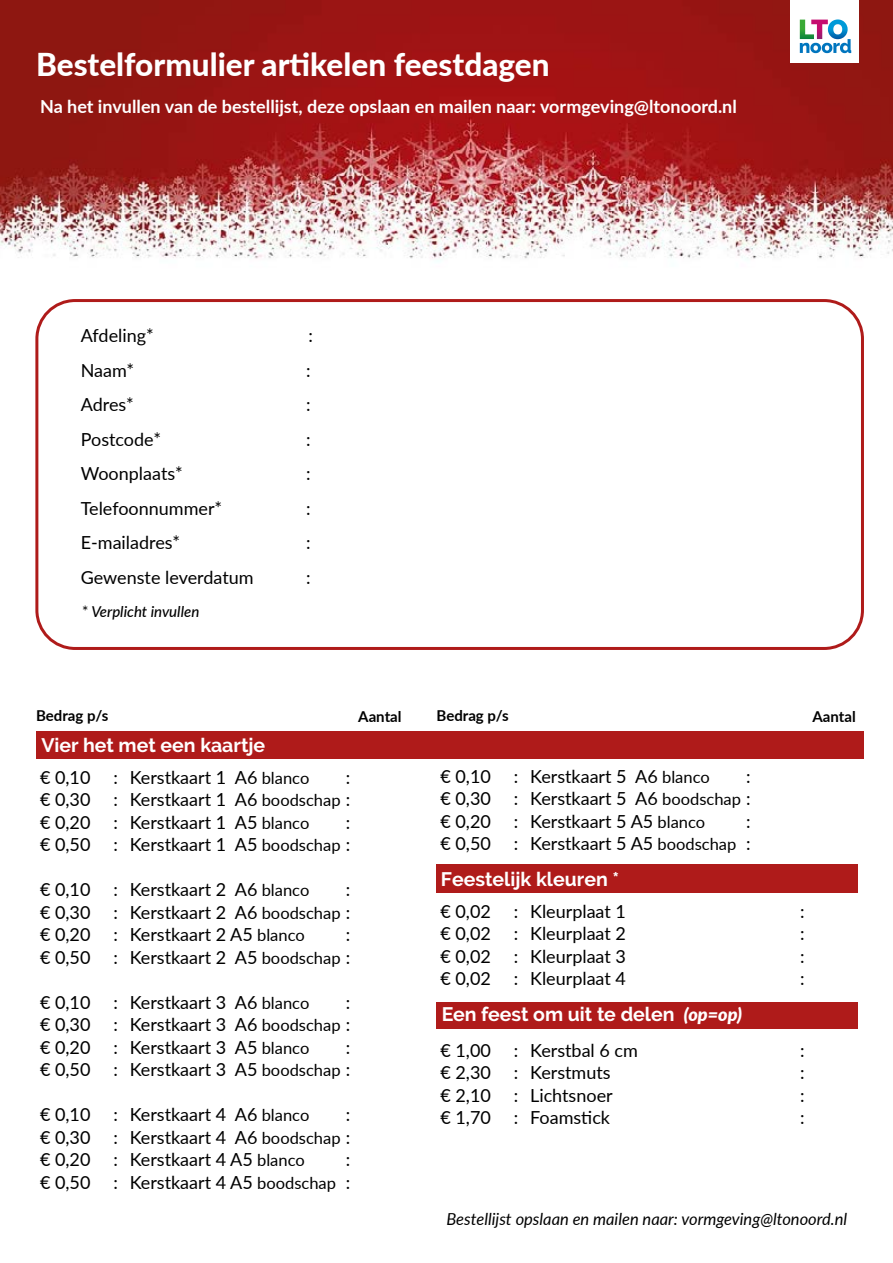
<style>
.page{position:relative;width:893px;height:1263px;background:#fff}
.page>*{position:absolute;margin:0;border:0;box-sizing:border-box;transform-origin:0 0}
.t1{font:900 31.5px "Lato";color:#fff}
.t2{font:700 19.5px "Raleway";color:#fff}
.t3{font:18px/22.5px "Lato";color:#000;text-align:justify}
.t4{font:700 18px "Lato";color:#fff}
.t5{font:italic 16.5px "Lato";color:#000}
.t6{font:700 15px "Lato";color:#000}
.t7{font:italic 500 15px "Lato";color:#000}
.s1{font-weight:400;font-style:normal}
.s2{font-size:16.5px}
.s3{font-family:"Lato";font-weight:800;font-style:italic;font-size:18px}
</style>
<div class="page">
<img style="left:0;top:0;width:893px;height:308px">
<div style="left:35px;top:299px;width:829px;height:351px;border:3px solid #af1b1a;border-radius:38px"></div>
<div style="left:36px;top:731px;width:827px;height:28px;background:#af1b1a"></div>
<div style="left:437px;top:865px;width:421px;height:28px;background:#af1b1a"></div>
<div style="left:437px;top:1002px;width:421px;height:26px;background:#af1b1a"></div>
<div style="left:790px;top:0;width:69px;height:63px;background:#fff"></div>
<svg style="left:800px;top:19px;width:51px;height:34px"></svg>
<h1 class="t1" style="left:36px;top:41px;width:515px">Bestelformulier artikelen feestdagen</h1>
<p class="t4" style="left:40px;top:93px;width:698px">Na het invullen van de bestellijst, deze opslaan en mailen naar: vormgeving@ltonoord.nl</p>
<p class="t3" style="left:81px;top:323px;width:75px">Afdeling*</p>
<p class="t3" style="left:308px;top:323px;width:6px">:</p>
<p class="t3" style="left:81px;top:358px;width:55px">Naam*</p>
<p class="t3" style="left:306px;top:358px;width:6px">:</p>
<p class="t3" style="left:81px;top:392px;width:55px">Adres*</p>
<p class="t3" style="left:306px;top:392px;width:6px">:</p>
<p class="t3" style="left:81px;top:427px;width:82px">Postcode*</p>
<p class="t3" style="left:306px;top:427px;width:6px">:</p>
<p class="t3" style="left:81px;top:461px;width:103px">Woonplaats*</p>
<p class="t3" style="left:306px;top:461px;width:6px">:</p>
<p class="t3" style="left:81px;top:496px;width:143px">Telefoonnummer*</p>
<p class="t3" style="left:306px;top:496px;width:6px">:</p>
<p class="t3" style="left:81px;top:530px;width:101px">E-mailadres*</p>
<p class="t3" style="left:306px;top:530px;width:6px">:</p>
<p class="t3" style="left:81px;top:565px;width:174px">Gewenste leverdatum</p>
<p class="t3" style="left:306px;top:565px;width:6px">:</p>
<p class="t7" style="left:82px;top:601px;width:119px"><span class="s1">*</span> Verplicht invullen</p>
<p class="t6" style="left:36px;top:705px;width:74px">Bedrag p/s</p>
<p class="t6" style="left:358px;top:705px;width:45px">Aantal</p>
<p class="t2" style="left:41px;top:734px;width:225px">Vier het met een kaartje</p>
<p class="t3" style="left:40px;top:765px;width:52px">€ 0,10</p>
<p class="t3" style="left:114px;top:765px;width:6px">:</p>
<p class="t3" style="left:40px;top:788px;width:52px">€ 0,30</p>
<p class="t3" style="left:114px;top:788px;width:6px">:</p>
<p class="t3" style="left:40px;top:810px;width:52px">€ 0,20</p>
<p class="t3" style="left:114px;top:810px;width:6px">:</p>
<p class="t3" style="left:40px;top:833px;width:52px">€ 0,50</p>
<p class="t3" style="left:114px;top:833px;width:6px">:</p>
<p class="t3" style="left:40px;top:878px;width:52px">€ 0,10</p>
<p class="t3" style="left:114px;top:878px;width:6px">:</p>
<p class="t3" style="left:40px;top:900px;width:52px">€ 0,30</p>
<p class="t3" style="left:114px;top:900px;width:6px">:</p>
<p class="t3" style="left:40px;top:923px;width:52px">€ 0,20</p>
<p class="t3" style="left:114px;top:923px;width:6px">:</p>
<p class="t3" style="left:40px;top:945px;width:52px">€ 0,50</p>
<p class="t3" style="left:114px;top:945px;width:6px">:</p>
<p class="t3" style="left:40px;top:990px;width:52px">€ 0,10</p>
<p class="t3" style="left:114px;top:990px;width:6px">:</p>
<p class="t3" style="left:40px;top:1013px;width:52px">€ 0,30</p>
<p class="t3" style="left:114px;top:1013px;width:6px">:</p>
<p class="t3" style="left:40px;top:1035px;width:52px">€ 0,20</p>
<p class="t3" style="left:114px;top:1035px;width:6px">:</p>
<p class="t3" style="left:40px;top:1058px;width:52px">€ 0,50</p>
<p class="t3" style="left:114px;top:1058px;width:6px">:</p>
<p class="t3" style="left:40px;top:1103px;width:52px">€ 0,10</p>
<p class="t3" style="left:114px;top:1103px;width:6px">:</p>
<p class="t3" style="left:40px;top:1125px;width:52px">€ 0,30</p>
<p class="t3" style="left:114px;top:1125px;width:6px">:</p>
<p class="t3" style="left:40px;top:1148px;width:52px">€ 0,20</p>
<p class="t3" style="left:114px;top:1148px;width:6px">:</p>
<p class="t3" style="left:40px;top:1170px;width:52px">€ 0,50</p>
<p class="t3" style="left:114px;top:1170px;width:6px">:</p>
<p class="t3" style="left:130px;top:765px;width:181px">Kerstkaart 1 A6 <span class="s2">blanco</span></p>
<p class="t3" style="left:130px;top:765px;width:222px;text-indent:216px">:<br>Kerstkaart 1 A6 <span class="s2">boodschap</span> :<br>Kerstkaart 1 A5 <span class="s2">blanco</span></p>
<p class="t3" style="left:130px;top:810px;width:222px;text-align:right">:<br>Kerstkaart 1 A5 <span class="s2">boodschap</span> :</p>
<p class="t3" style="left:130px;top:878px;width:181px">Kerstkaart 2 A6 <span class="s2">blanco</span></p>
<p class="t3" style="left:130px;top:878px;width:222px;text-indent:216px">:<br>Kerstkaart 2 A6 <span class="s2">boodschap</span> :<br>Kerstkaart 2 A5 <span class="s2">blanco</span></p>
<p class="t3" style="left:130px;top:923px;width:222px;text-align:right">:<br>Kerstkaart 2 A5 <span class="s2">boodschap</span> :</p>
<p class="t3" style="left:130px;top:990px;width:181px">Kerstkaart 3 A6 <span class="s2">blanco</span></p>
<p class="t3" style="left:130px;top:990px;width:222px;text-indent:216px">:<br>Kerstkaart 3 A6 <span class="s2">boodschap</span> :<br>Kerstkaart 3 A5 <span class="s2">blanco</span></p>
<p class="t3" style="left:130px;top:1035px;width:222px;text-align:right">:<br>Kerstkaart 3 A5 <span class="s2">boodschap</span> :</p>
<p class="t3" style="left:130px;top:1103px;width:181px">Kerstkaart 4 A6 <span class="s2">blanco</span></p>
<p class="t3" style="left:130px;top:1103px;width:222px;text-indent:216px">:<br>Kerstkaart 4 A6 <span class="s2">boodschap</span> :<br>Kerstkaart 4 A5 <span class="s2">blanco</span></p>
<p class="t3" style="left:130px;top:1148px;width:222px;text-align:right">:<br>Kerstkaart 4 A5 <span class="s2">boodschap</span> :</p>
<p class="t6" style="left:437px;top:705px;width:74px">Bedrag p/s</p>
<p class="t6" style="left:812px;top:705px;width:45px">Aantal</p>
<p class="t3" style="left:440px;top:764px;width:52px">€ 0,10</p>
<p class="t3" style="left:514px;top:764px;width:6px">:</p>
<p class="t3" style="left:440px;top:786px;width:52px">€ 0,30</p>
<p class="t3" style="left:514px;top:786px;width:6px">:</p>
<p class="t3" style="left:440px;top:809px;width:52px">€ 0,20</p>
<p class="t3" style="left:514px;top:809px;width:6px">:</p>
<p class="t3" style="left:440px;top:831px;width:52px">€ 0,50</p>
<p class="t3" style="left:514px;top:831px;width:6px">:</p>
<p class="t3" style="left:530px;top:764px;width:181px">Kerstkaart 5 A6 <span class="s2">blanco</span></p>
<p class="t3" style="left:530px;top:764px;width:222px;text-indent:216px">:<br>Kerstkaart 5 A6 <span class="s2">boodschap</span> :<br>Kerstkaart 5 A5 <span class="s2">blanco</span></p>
<p class="t3" style="left:530px;top:809px;width:222px;text-align:right">:<br>Kerstkaart 5 A5 <span class="s2">boodschap</span> :</p>
<p class="t2" style="left:441px;top:868px;width:180px">Feestelijk kleuren *</p>
<p class="t3" style="left:440px;top:899px;width:52px">€ 0,02</p>
<p class="t3" style="left:514px;top:899px;width:6px">:</p>
<p class="t3" style="left:440px;top:921px;width:52px">€ 0,02</p>
<p class="t3" style="left:514px;top:921px;width:6px">:</p>
<p class="t3" style="left:440px;top:944px;width:52px">€ 0,02</p>
<p class="t3" style="left:514px;top:944px;width:6px">:</p>
<p class="t3" style="left:440px;top:966px;width:52px">€ 0,02</p>
<p class="t3" style="left:514px;top:966px;width:6px">:</p>
<p class="t3" style="left:530px;top:899px;width:97px">Kleurplaat 1</p>
<p class="t3" style="left:800px;top:899px;width:6px">:</p>
<p class="t3" style="left:530px;top:921px;width:97px">Kleurplaat 2</p>
<p class="t3" style="left:800px;top:921px;width:6px">:</p>
<p class="t3" style="left:530px;top:944px;width:97px">Kleurplaat 3</p>
<p class="t3" style="left:800px;top:944px;width:6px">:</p>
<p class="t3" style="left:530px;top:966px;width:97px">Kleurplaat 4</p>
<p class="t3" style="left:800px;top:966px;width:6px">:</p>
<p class="t2" style="left:442px;top:1003px;width:302px">Een feest om uit te delen <span class="s3">(op=op)</span></p>
<p class="t3" style="left:440px;top:1038px;width:52px">€ 1,00</p>
<p class="t3" style="left:514px;top:1038px;width:6px">:</p>
<p class="t3" style="left:440px;top:1061px;width:52px">€ 2,30</p>
<p class="t3" style="left:514px;top:1061px;width:6px">:</p>
<p class="t3" style="left:440px;top:1083px;width:52px">€ 2,10</p>
<p class="t3" style="left:514px;top:1083px;width:6px">:</p>
<p class="t3" style="left:440px;top:1106px;width:52px">€ 1,70</p>
<p class="t3" style="left:514px;top:1106px;width:6px">:</p>
<p class="t3" style="left:530px;top:1038px;width:109px">Kerstbal 6 cm</p>
<p class="t3" style="left:800px;top:1038px;width:6px">:</p>
<p class="t3" style="left:530px;top:1061px;width:82px">Kerstmuts</p>
<p class="t3" style="left:800px;top:1061px;width:6px">:</p>
<p class="t3" style="left:530px;top:1083px;width:84px">Lichtsnoer</p>
<p class="t3" style="left:800px;top:1083px;width:6px">:</p>
<p class="t3" style="left:530px;top:1106px;width:81px">Foamstick</p>
<p class="t3" style="left:800px;top:1106px;width:6px">:</p>
<p class="t5" style="left:446px;top:1207px;width:402px">Bestellijst opslaan en mailen naar: vormgeving@ltonoord.nl</p>
</div>
